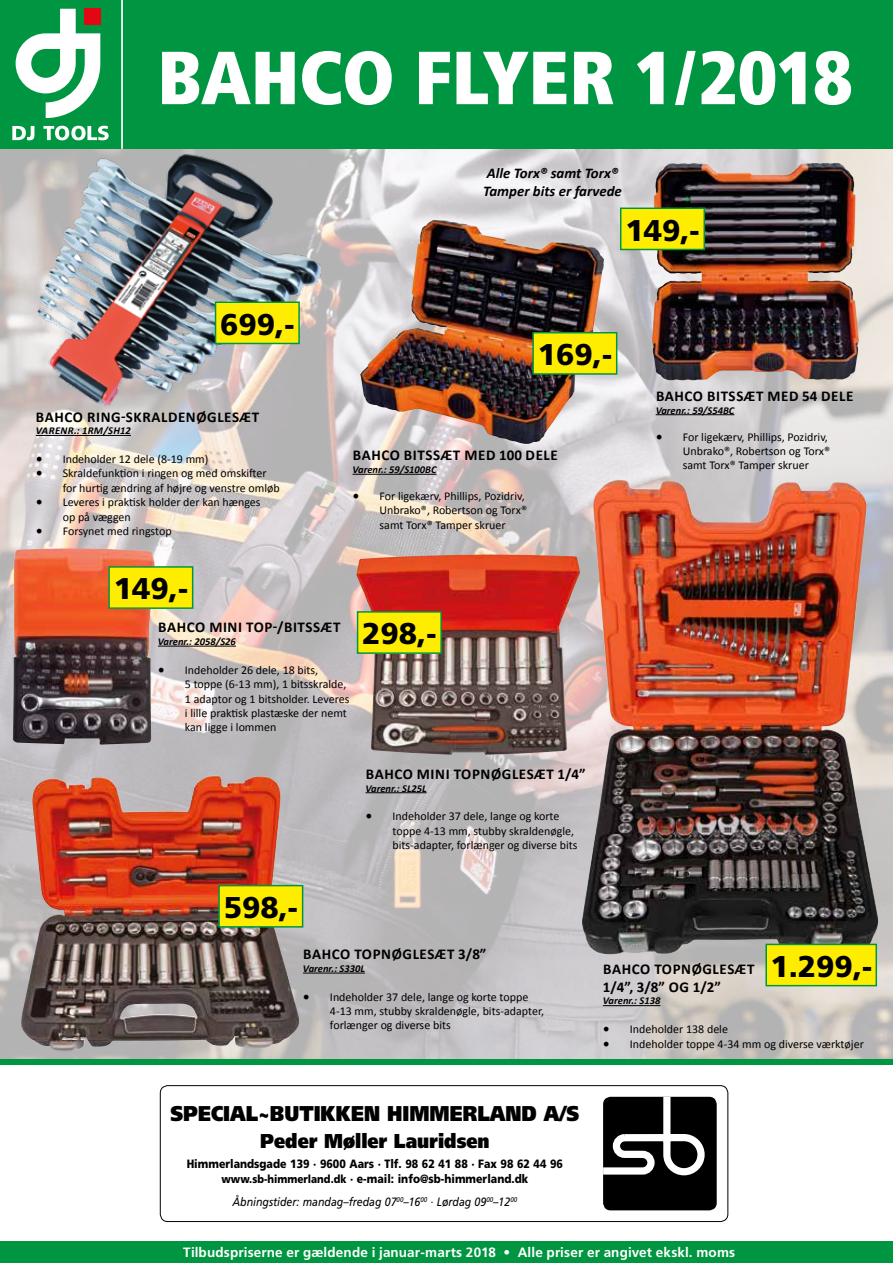
<style>
.page{position:relative;width:893px;height:1263px;background:#fff}
.page>*{position:absolute;margin:0;border:0;box-sizing:border-box;transform-origin:0 0}
.t1{font:900 condensed 75px "Frutiger";letter-spacing:-.005em;color:#fff}
.t2{font:900 30px "Frutiger";color:#000}
.t3{font:900 21.3px "Frutiger";color:#000;scale:.88 1}
.t4{font:900 20.1px "Frutiger";color:#000;scale:.88 1}
.t5{font:700 15px/18px "Calibri";letter-spacing:.04em;color:#000}
.t6{font:italic 700 14.85px/17.9px "Calibri";color:#000}
.t7{font:700 13.5px "Frutiger";letter-spacing:.01em;color:#fff}
.t8{font:12px/14.4px "Calibri";color:#000}
.t9{font:900 12px/14.4px "Frutiger";color:#000;text-align:center;scale:.88 1}
.t10{font:italic 12px "Frutiger";color:#000;scale:.88 1}
.t11{font:italic 700 10.5px "Calibri";color:#000}
.t12{font:italic 700 10.5px "Calibri";letter-spacing:.04em;color:#000}
.s1{font-family:"Minion Pro";font-size:18px}
.s2{font-size:11.4px}
</style>
<div class="page">
<img style="left:0;top:149px;width:893px;height:911px">
<div style="left:0;top:0;width:893px;height:149px;background:#009641"></div>
<hr style="left:121px;top:0;width:2px;height:149px;background:#fff">
<div style="left:0;top:1242px;width:893px;height:21px;background:#009641"></div>
<svg style="left:16px;top:9px;width:84px;height:109px"></svg>
<svg style="left:12px;top:126px;width:22px;height:14px"></svg>
<svg style="left:43px;top:126px;width:66px;height:14px"></svg>
<div style="left:0;top:1060px;width:893px;height:5px;background:#009641"></div>
<img style="left:403px;top:220px;width:62px;height:114px">
<img style="left:699px;top:163px;width:136px;height:11px">
<hr style="left:353px;top:474px;width:84px;height:1px;background:#000">
<hr style="left:656px;top:414px;width:78px;height:1px;background:#000">
<img style="left:13px;top:548px;width:142px;height:197px">
<hr style="left:158px;top:646px;width:78px;height:1px;background:#000">
<hr style="left:366px;top:792px;width:61px;height:1px;background:#000">
<img style="left:582px;top:480px;width:296px;height:474px">
<hr style="left:603px;top:1005px;width:57px;height:1px;background:#000">
<div style="left:533px;top:333px;width:84px;height:41px;background:#ffed00"></div>
<div style="left:532px;top:332px;width:85px;height:43px;border:2px solid #009641"></div>
<div style="left:621px;top:208px;width:83px;height:41px;background:#ffed00"></div>
<div style="left:620px;top:207px;width:85px;height:43px;border:2px solid #009641"></div>
<div style="left:109px;top:567px;width:84px;height:41px;background:#ffed00"></div>
<div style="left:108px;top:566px;width:85px;height:43px;border:2px solid #009641"></div>
<img style="left:356px;top:554px;width:224px;height:201px">
<div style="left:358px;top:612px;width:83px;height:41px;background:#ffed00"></div>
<div style="left:357px;top:611px;width:85px;height:43px;border:2px solid #009641"></div>
<img style="left:21px;top:776px;width:278px;height:276px">
<div style="left:219px;top:886px;width:84px;height:41px;background:#ffed00"></div>
<div style="left:218px;top:885px;width:85px;height:42px;border:2px solid #009641"></div>
<hr style="left:303px;top:973px;width:62px;height:1px;background:#000">
<div style="left:766px;top:944px;width:110px;height:42px;background:#ffed00"></div>
<div style="left:765px;top:944px;width:112px;height:42px;border:2px solid #009641"></div>
<img style="left:26px;top:152px;width:298px;height:255px">
<hr style="left:36px;top:435px;width:95px;height:1px;background:#000">
<div style="left:216px;top:302px;width:83px;height:41px;background:#ffed00"></div>
<div style="left:215px;top:301px;width:85px;height:43px;border:2px solid #009641"></div>
<div style="left:160px;top:1085px;width:568px;height:137px;border:1px solid #000;border-radius:8px"></div>
<div style="left:603px;top:1097px;width:114px;height:113px;background:#000;border-radius:8px"></div>
<svg style="left:603px;top:1097px;width:102px;height:82px"></svg>
<h1 class="t1" style="left:157px;top:32px;width:697px">BAHCO FLYER 1/2018</h1>
<p class="t6" style="left:483px;top:164px;width:140px">Alle Torx® samt Torx®<br>Tamper bits er farvede</p>
<h2 class="t2" style="left:625px;top:212px;width:76px">149,-</h2>
<h2 class="t2" style="left:220px;top:306px;width:76px">699,-</h2>
<p class="t5" style="left:36px;top:408px;width:225px">BAHCO RING-SKRALDENØGLESÆT</p>
<p class="t12" style="left:36px;top:424px;width:97px">VARENR.: 1RM/SH12</p>
<p class="t8" style="left:36px;top:452px;width:174px"><span class="s1">•</span> Indeholder 12 dele (8-19 mm)</p>
<p class="t8" style="left:63px;top:466px;width:219px;text-indent:-27px"><span class="s1">•</span> Skraldefunktion i ringen og med omskifter for hurtig ændring af højre og venstre omløb</p>
<p class="t8" style="left:63px;top:495px;width:199px;text-indent:-27px"><span class="s1">•</span> Leveres i praktisk holder der kan hænges op på væggen</p>
<p class="t8" style="left:36px;top:524px;width:138px"><span class="s1">•</span> Forsynet med ringstop</p>
<h2 class="t2" style="left:114px;top:571px;width:76px">149,-</h2>
<h2 class="t2" style="left:538px;top:337px;width:76px">169,-</h2>
<p class="t5" style="left:353px;top:446px;width:206px">BAHCO BITSSÆT MED 100 DELE</p>
<p class="t11" style="left:353px;top:463px;width:86px">Varenr.: 59/S100BC</p>
<p class="t8" style="left:380px;top:489px;width:149px;text-indent:-27px"><span class="s1">•</span> For ligekærv, Phillips, Pozidriv,<br>Unbrako®, Robertson og Torx® samt Torx® Tamper skruer</p>
<p class="t5" style="left:158px;top:618px;width:184px">BAHCO MINI TOP-/BITSSÆT</p>
<p class="t11" style="left:158px;top:635px;width:80px">Varenr.: 2058/S26</p>
<p class="t8" style="left:185px;top:662px;width:166px;text-indent:-27px"><span class="s1">•</span> Indeholder 26 dele, 18 bits,<br>5 toppe (6-13 mm), 1 bitsskralde,<br>1 adaptor og 1 bitsholder. Leveres i lille praktisk plastæske der nemt kan ligge i lommen</p>
<h2 class="t2" style="left:362px;top:616px;width:76px">298,-</h2>
<p class="t5" style="left:366px;top:765px;width:221px">BAHCO MINI TOPNØGLESÆT 1/4”</p>
<p class="t11" style="left:366px;top:781px;width:63px">Varenr.: SL25L</p>
<p class="t8" style="left:393px;top:809px;width:187px;text-indent:-27px"><span class="s1">•</span> Indeholder 37 dele, lange og korte toppe 4-13 mm, stubby skraldenøgle, bits-adapter, forlænger og diverse bits</p>
<h2 class="t2" style="left:224px;top:889px;width:76px">598,-</h2>
<p class="t5" style="left:656px;top:387px;width:199px">BAHCO BITSSÆT MED 54 DELE</p>
<p class="t11" style="left:656px;top:403px;width:80px">Varenr.: 59/S54BC</p>
<p class="t8" style="left:683px;top:429px;width:149px;text-indent:-27px"><span class="s1">•</span> For ligekærv, Phillips, Pozidriv,<br>Unbrako®, Robertson og Torx® samt Torx® Tamper skruer</p>
<p class="t5" style="left:303px;top:945px;width:185px">BAHCO TOPNØGLESÆT 3/8”</p>
<p class="t11" style="left:303px;top:962px;width:63px">Varenr.: S330L</p>
<p class="t8" style="left:330px;top:989px;width:216px;text-indent:-27px"><span class="s1">•</span> Indeholder 37 dele, lange og korte toppe<br>4-13 mm, stubby skraldenøgle, bits-adapter, forlænger og diverse bits</p>
<h3 class="t3" style="left:170px;top:1100px;width:466px">SPECIAL~BUTIKKEN HIMMERLAND A/S</h3>
<h3 class="t4" style="left:260px;top:1129px;width:262px">Peder Møller Lauridsen</h3>
<p class="t9" style="left:187px;top:1157px;width:429px">Himmerlandsgade 139 · 9600 Aars · Tlf. 98 62 41 88 · Fax 98 62 44 96 <span class="s2">www.sb-himmerland.dk</span> · e-mail: info@sb-himmerland.dk</p>
<p class="t10" style="left:233px;top:1195px;width:325px">Åbningstider: mandag–fredag 07<sup>00</sup>–16<sup>00</sup> · Lørdag 09<sup>00</sup>–12<sup>00</sup></p>
<h2 class="t2" style="left:770px;top:948px;width:103px">1.299,-</h2>
<p class="t5" style="left:603px;top:960px;width:153px">BAHCO TOPNØGLESÆT<br>1/4”, 3/8” OG 1/2”</p>
<p class="t11" style="left:603px;top:994px;width:59px">Varenr.: S138</p>
<p class="t8" style="left:603px;top:1022px;width:127px"><span class="s1">•</span> Indeholder 138 dele</p>
<p class="t8" style="left:603px;top:1036px;width:262px"><span class="s1">•</span> Indeholder toppe 4-34 mm og diverse værktøjer</p>
<p class="t7" style="left:183px;top:1244px;width:553px">Tilbudspriserne er gældende i januar-marts 2018 • Alle priser er angivet ekskl. moms</p>
</div>
